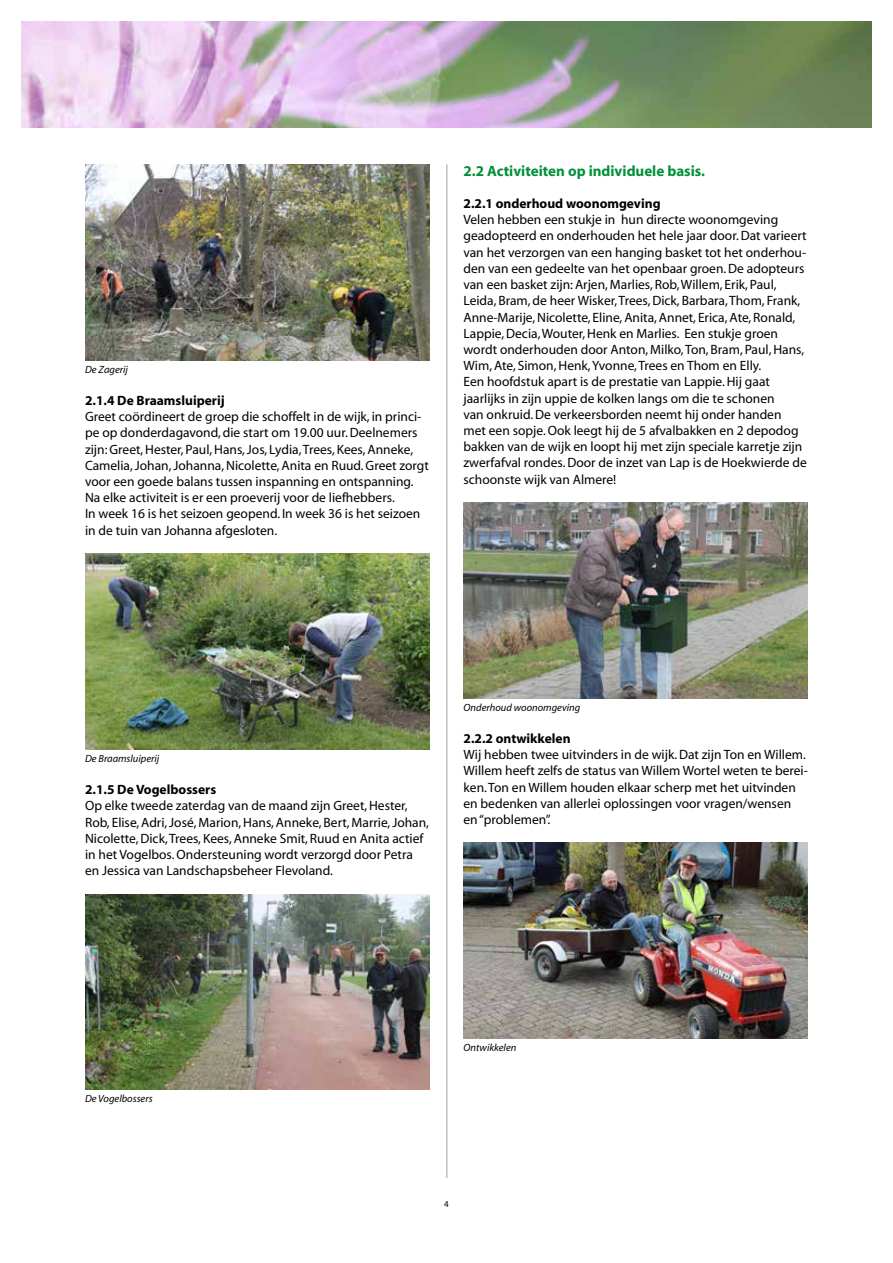
<style>
.page{position:relative;width:893px;height:1263px;background:#fff}
.page>*{position:absolute;margin:0;border:0;box-sizing:border-box;transform-origin:0 0}
.t1{font:700 15px "Myriad";color:#009037}
.t2{font:13.5px/16.2px "Myriad";color:#000}
.t3{font:700 13.5px "Myriad";color:#000}
.t4{font:italic 10.5px "Myriad";color:#000}
.t5{font:9px "Myriad";color:#000}
</style>
<div class="page">
<hr style="left:446px;top:164px;width:1px;height:1014px;background:#9c9e9f">
<img style="left:21px;top:21px;width:851px;height:107px">
<img style="left:85px;top:164px;width:344px;height:196px">
<img style="left:85px;top:554px;width:344px;height:195px">
<img style="left:85px;top:894px;width:344px;height:196px">
<img style="left:463px;top:502px;width:345px;height:196px">
<img style="left:463px;top:843px;width:345px;height:195px">
<p class="t4" style="left:85px;top:364px;width:44px">De Zagerij</p>
<p class="t3" style="left:85px;top:394px;width:141px">2.1.4 De Braamsluiperij</p>
<p class="t2" style="left:85px;top:409px;width:345px">Greet coördineert de groep die schoffelt in de wijk, in princi&shy;pe op donderdagavond, die start om 19.00 uur. Deelnemers zijn: Greet, Hester, Paul, Hans, Jos, Lydia, Trees, Kees, Anneke, Camelia, Johan, Johanna, Nicolette, Anita en Ruud. Greet zorgt voor een goede balans tussen inspanning en ontspanning.<br>Na elke activiteit is er een proeverij voor de liefhebbers.<br>In week 16 is het seizoen geopend. In week 36 is het seizoen in de tuin van Johanna afgesloten.</p>
<p class="t1" style="left:463px;top:163px;width:243px">2.2 Activiteiten op individuele basis.</p>
<p class="t3" style="left:463px;top:197px;width:199px">2.2.1 onderhoud woonomgeving</p>
<p class="t2" style="left:463px;top:212px;width:345px">Velen hebben een stukje in hun directe woonomgeving geadopteerd en onderhouden het hele jaar door. Dat varieert van het verzorgen van een hanging basket tot het onderhou&shy;den van een gedeelte van het openbaar groen. De adopteurs van een basket zijn: Arjen, Marlies, Rob, Willem, Erik, Paul, Leida, Bram, de heer Wisker, Trees, Dick, Barbara, Thom, Frank, Anne-Marije, Nicolette, Eline, Anita, Annet, Erica, Ate, Ronald, Lappie, Decia, Wouter, Henk en Marlies. Een stukje groen wordt onderhouden door Anton, Milko, Ton, Bram, Paul, Hans, Wim, Ate, Simon, Henk, Yvonne, Trees en Thom en Elly.<br>Een hoofdstuk apart is de prestatie van Lappie. Hij gaat jaarlijks in zijn uppie de kolken langs om die te schonen<br>van onkruid. De verkeersborden neemt hij onder handen met een sopje. Ook leegt hij de 5 afvalbakken en 2 depodog bakken van de wijk en loopt hij met zijn speciale karretje zijn zwerfafval rondes. Door de inzet van Lap is de Hoekwierde de schoonste wijk van Almere!</p>
<p class="t4" style="left:85px;top:753px;width:76px">De Braamsluiperij</p>
<p class="t3" style="left:85px;top:783px;width:133px">2.1.5 De Vogelbossers</p>
<p class="t2" style="left:85px;top:798px;width:345px">Op elke tweede zaterdag van de maand zijn Greet, Hester, Rob, Elise, Adri, José, Marion, Hans, Anneke, Bert, Marrie, Johan, Nicolette, Dick, Trees, Kees, Anneke Smit, Ruud en Anita actief in het Vogelbos. Ondersteuning wordt verzorgd door Petra en Jessica van Landschapsbeheer Flevoland.</p>
<p class="t4" style="left:463px;top:702px;width:118px">Onderhoud woonomgeving</p>
<p class="t3" style="left:463px;top:731px;width:109px">2.2.2 ontwikkelen</p>
<p class="t2" style="left:463px;top:747px;width:346px">Wij hebben twee uitvinders in de wijk. Dat zijn Ton en Willem.<br>Willem heeft zelfs de status van Willem Wortel weten te berei&shy;ken. Ton en Willem houden elkaar scherp met het uitvinden en bedenken van allerlei oplossingen voor vragen/wensen en “problemen”.</p>
<p class="t4" style="left:85px;top:1093px;width:69px">De Vogelbossers</p>
<p class="t4" style="left:463px;top:1042px;width:54px">Ontwikkelen</p>
<p class="t5" style="left:444px;top:1199px;width:6px">4</p>
</div>
